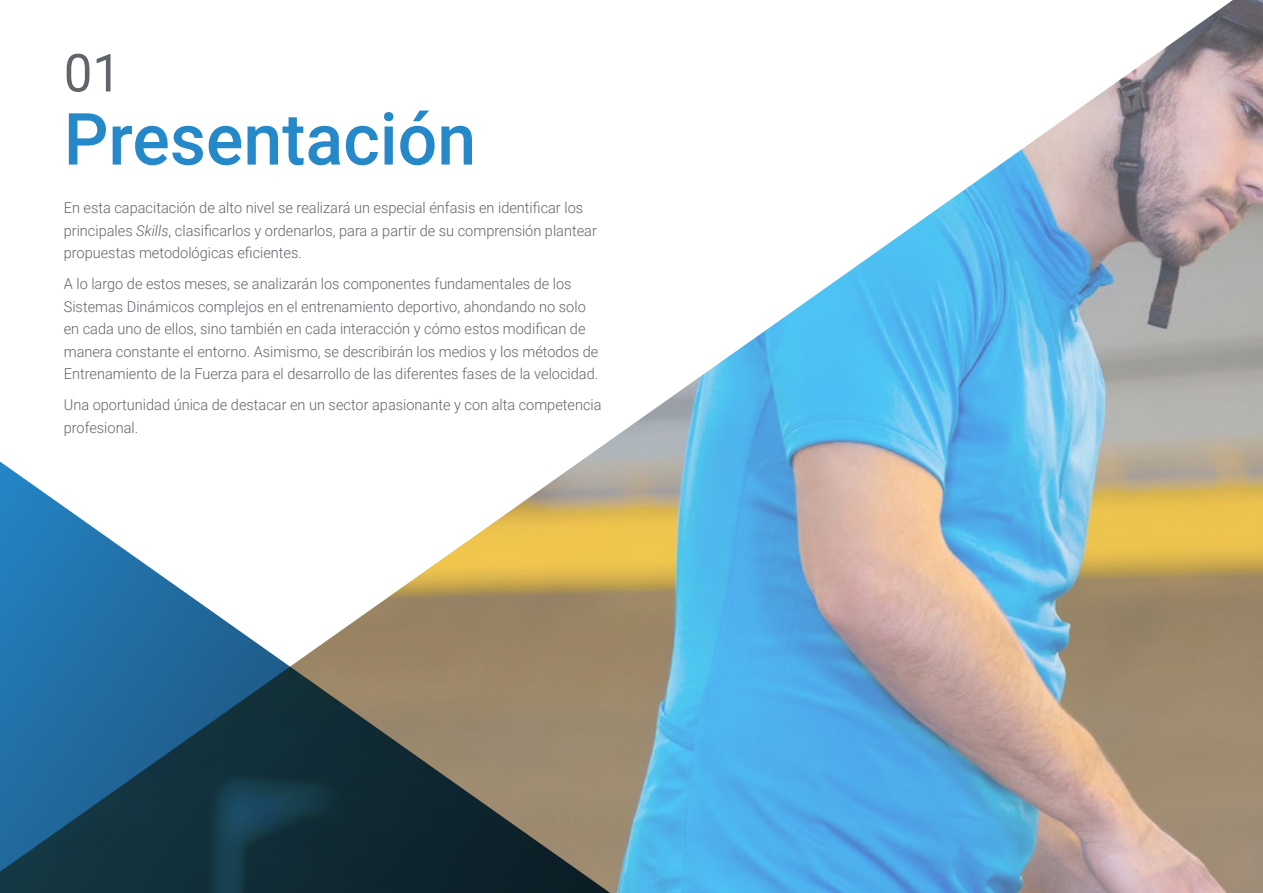
<style>
.page{position:relative;width:1263px;height:893px;background:#fff}
.page>*{position:absolute;margin:0;border:0;box-sizing:border-box;transform-origin:0 0}
.t1{font:500 72px "Roboto";color:#2488c9}
.t2{font:52.5px "Roboto";color:#61646a}
.t3{font:300 15px/22.5px "Roboto";color:#61646a}
.s1{font-style:italic}
</style>
<div class="page">
<img style="left:602px;top:0;width:661px;height:893px">
<svg style="left:0;top:446px;width:640px;height:447px"></svg>
<h2 class="t2" style="left:64px;top:36px;width:59px">01</h2>
<h1 class="t1" style="left:64px;top:89px;width:414px">Presentación</h1>
<p class="t3" style="left:64px;top:196px;width:535px">En esta capacitación de alto nivel se realizará un especial énfasis en identificar los principales <span class="s1">Skills</span>, clasificarlos y ordenarlos, para a partir de su comprensión plantear propuestas metodológicas eficientes.</p>
<p class="t3" style="left:64px;top:272px;width:536px">A lo largo de estos meses, se analizarán los componentes fundamentales de los Sistemas Dinámicos complejos en el entrenamiento deportivo, ahondando no solo en cada uno de ellos, sino también en cada interacción y cómo estos modifican de manera constante el entorno. Asimismo, se describirán los medios y los métodos de Entrenamiento de la Fuerza para el desarrollo de las diferentes fases de la velocidad.</p>
<p class="t3" style="left:64px;top:393px;width:539px">Una oportunidad única de destacar en un sector apasionante y con alta competencia profesional.</p>
</div>
